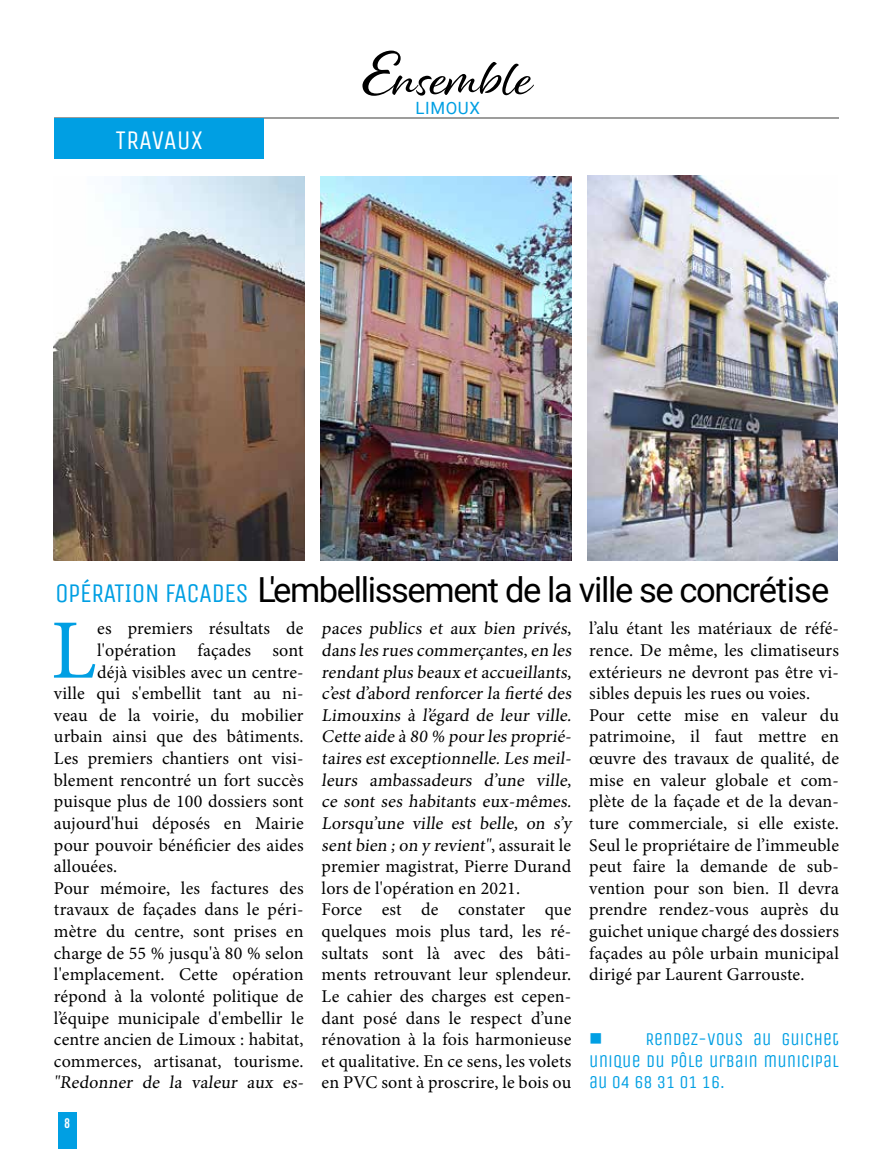
<style>
.page{position:relative;width:893px;height:1149px;background:#fff}
.page>*{position:absolute;margin:0;border:0;box-sizing:border-box;transform-origin:0 0}
.t1{font:84.45px "Minion Pro";color:#009fe3}
.t2{font:54.45px "Alisha";color:#000}
.t3{font:34.5px "Roboto";letter-spacing:-.04em;color:#000}
.t4{font:27px "Unica One";color:#fff}
.t5{font:18px/21.6px "Minion Pro";letter-spacing:.01em;color:#000}
.t6{font:18px/21.6px "Unica One";color:#009fe3;text-align:justify}
.t7{font:16.8px "Roboto";letter-spacing:.035em;color:#009fe3}
.t8{font:700 15px "Acumin Pro Extra Cond";color:#fff}
.s1{font-size:64.5px}
.s2{font-family:"Unica One";font-size:27px;color:#009fe3}
</style>
<div class="page">
<hr style="left:54px;top:117px;width:785px;height:2px;background:#9d9d9c">
<div style="left:54px;top:119px;width:209px;height:40px;background:#009fe3"></div>
<div style="left:58px;top:1112px;width:19px;height:36px;background:#009fe3"></div>
<img style="left:54px;top:176px;width:250px;height:384px">
<img style="left:321px;top:176px;width:250px;height:384px">
<img style="left:588px;top:176px;width:250px;height:384px">
<h2 class="t2" style="left:361px;top:44px;width:173px"><span class="s1">E</span>nsemble</h2>
<h3 class="t4" style="left:116px;top:124px;width:89px">TRAVAUX</h3>
<p class="t7" style="left:415px;top:96px;width:66px">LIMOUX</p>
<h3 class="t3" style="left:55px;top:565px;width:776px"><span class="s2">OPÉRATION FACADES</span> L'embellissement de la ville se concrétise</h3>
<h1 class="t1" style="left:51px;top:594px;width:47px">L</h1>
<p class="t5" style="left:97px;top:617px;width:208px">es premiers résultats de</p>
<p class="t5" style="left:322px;top:617px;width:254px">paces publics et aux bien privés, dans les rues commerçantes,en les rendant plus beaux et accueillants, c’est d’abord renforcer la fierté des Limouxins à l’égard de leur ville.<br>Cette aide à 80 % pour les proprié&shy;taires est exceptionnelle.Les meil&shy;leurs ambassadeurs d’une ville, ce sont ses habitants eux-mêmes.<br>Lorsqu’une ville est belle, on s’y sent bien ;on y revient", a s s u r ait l e premier magistrat, Pierre Durand lors de l'opération en 2021.<br>Force est de constater que quelques mois plus tard, les ré&shy;sultats sont là avec des bâti&shy;ments retrouvant leur splendeur.<br>Le cahier des charges est cepen&shy;dant posé dans le respect d’une rénovation à la fois harmonieuse et qualitative. En ce sens, les volets en PVC sont à proscrire, le bois ou</p>
<p class="t5" style="left:589px;top:617px;width:251px">l’alu étant les matériaux de réfé&shy;rence. De même, les climatiseurs extérieurs ne devront pas être vi&shy;sibles depuis les rues ou voies.<br>Pour cette mise en valeur du patrimoine, il faut mettre en œuvre des travaux de qualité, de mise en valeur globale et com&shy;plète de la façade et de la devan&shy;ture commerciale, si elle existe.<br>Seul le propriétaire de l’immeuble peut faire la demande de sub&shy;vention pour son bien. Il devra prendre rendez-vous auprès du guichet unique chargé des dossiers façades au pôle urbain municipal dirigé par Laurent Garrouste.</p>
<p class="t5" style="left:97px;top:639px;width:208px">l'opération façades sont</p>
<p class="t5" style="left:97px;top:661px;width:208px">déjà visibles avec un centre-</p>
<p class="t5" style="left:54px;top:682px;width:251px">ville qui s'embellit tant au ni-</p>
<p class="t5" style="left:54px;top:704px;width:251px">veau de la voirie, du mobilier</p>
<p class="t5" style="left:54px;top:725px;width:251px">urbain ainsi que des bâtiments.</p>
<p class="t5" style="left:54px;top:747px;width:251px">Les premiers chantiers ont visi-</p>
<p class="t5" style="left:54px;top:769px;width:251px">blement rencontré un fort succès</p>
<p class="t5" style="left:54px;top:790px;width:251px">puisque plus de 100 dossiers sont</p>
<p class="t5" style="left:54px;top:812px;width:251px">aujourd'hui déposés en Mairie</p>
<p class="t5" style="left:54px;top:833px;width:251px">pour pouvoir bénéficier des aides</p>
<p class="t5" style="left:54px;top:855px;width:65px">allouées.</p>
<p class="t5" style="left:54px;top:877px;width:251px">Pour mémoire, les factures des</p>
<p class="t5" style="left:54px;top:898px;width:251px">travaux de façades dans le péri-</p>
<p class="t5" style="left:54px;top:920px;width:251px">mètre du centre, sont prises en</p>
<p class="t5" style="left:54px;top:941px;width:251px">charge de 55 % jusqu'à 80 % selon</p>
<p class="t5" style="left:54px;top:963px;width:251px">l'emplacement. Cette opération</p>
<p class="t5" style="left:54px;top:985px;width:251px">répond à la volonté politique de</p>
<p class="t5" style="left:54px;top:1006px;width:251px">l’équipe municipale d'embellir le</p>
<p class="t5" style="left:54px;top:1028px;width:251px">centre ancien de Limoux : habitat,</p>
<p class="t5" style="left:54px;top:1049px;width:251px">commerces, artisanat, tourisme.</p>
<p class="t5" style="left:54px;top:1071px;width:254px">"Redonner de la valeur aux es-</p>
<p class="t6" style="left:589px;top:1028px;width:251px">■ RENDEZ-VOUS AU GUICHET UNIQUE DU PÔLE URBAIN MUNICIPAL AU 04 68 31 01 16.</p>
<p class="t8" style="left:65px;top:1113px;width:7px">8</p>
</div>
